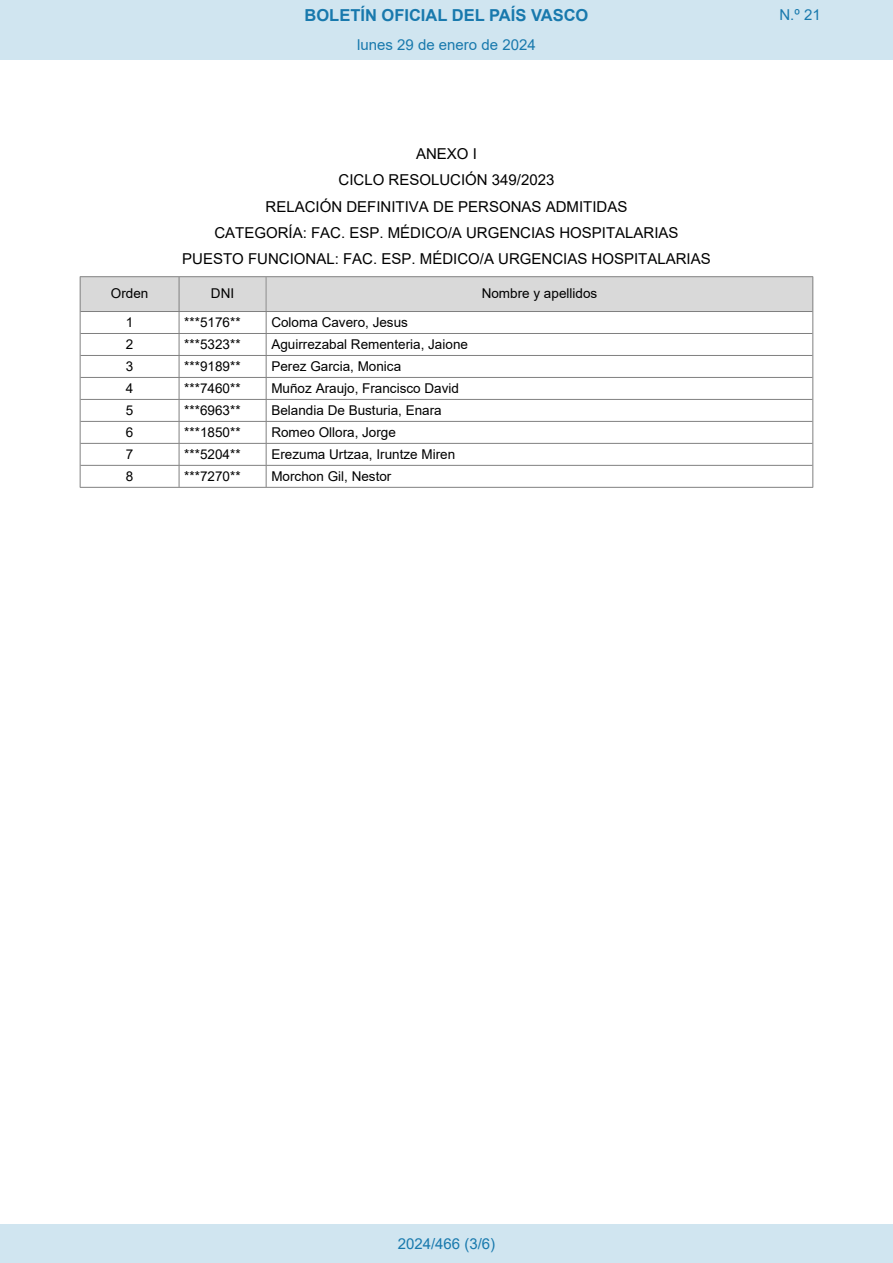
<style>
.page{position:relative;width:893px;height:1263px;background:#fff}
.page>*{position:absolute;margin:0;border:0;box-sizing:border-box;transform-origin:0 0}
.t1{font:700 16.5px "Arial";color:#1879ad}
.t2{font:15px/26.2px "Arial";color:#000;text-align:center}
.Paginacion_Centro{font:15px "Arial";color:#1879ad}
.t3{font:13.5px "Arial";color:#000}
</style>
<div class="page">
<div style="left:81px;top:277px;width:98px;height:34px;background:#d9d9d9"></div>
<div style="left:179px;top:277px;width:87px;height:34px;background:#d9d9d9"></div>
<div style="left:267px;top:277px;width:545px;height:34px;background:#d9d9d9"></div>
<hr style="left:80px;top:277px;width:1px;height:210px;background:#808080">
<hr style="left:179px;top:277px;width:1px;height:34px;background:#808080">
<svg style="left:179px;top:312px;width:1px;height:175px"></svg>
<hr style="left:266px;top:277px;width:1px;height:34px;background:#808080">
<svg style="left:266px;top:312px;width:1px;height:175px"></svg>
<hr style="left:812px;top:277px;width:1px;height:210px;background:#808080">
<hr style="left:80px;top:276px;width:733px;height:1px;background:#808080">
<hr style="left:81px;top:311px;width:731px;height:1px;background:#808080">
<hr style="left:81px;top:333px;width:731px;height:1px;background:#808080">
<hr style="left:81px;top:355px;width:731px;height:1px;background:#808080">
<hr style="left:81px;top:377px;width:731px;height:1px;background:#808080">
<hr style="left:81px;top:399px;width:731px;height:1px;background:#808080">
<hr style="left:81px;top:421px;width:731px;height:1px;background:#808080">
<hr style="left:81px;top:443px;width:731px;height:1px;background:#808080">
<hr style="left:81px;top:465px;width:731px;height:1px;background:#808080">
<hr style="left:80px;top:487px;width:733px;height:1px;background:#808080">
<div style="left:0;top:0;width:893px;height:60px;background:#d0e5f0"></div>
<div style="left:0;top:1225px;width:893px;height:38px;background:#d0e5f0"></div>
<p class="t1" style="left:305px;top:3px;width:285px">BOLETÍN OFICIAL DEL PAÍS VASCO</p>
<p class="Paginacion_Centro" style="left:779px;top:5px;width:43px">N.º 21</p>
<p class="Paginacion_Centro" style="left:357px;top:35px;width:180px">lunes 29 de enero de 2024</p>
<p class="t2" style="left:182px;top:141px;width:530px">ANEXO I<br>CICLO RESOLUCIÓN 349/2023<br>RELACIÓN DEFINITIVA DE PERSONAS ADMITIDAS<br>CATEGORÍA: FAC. ESP. MÉDICO/A URGENCIAS HOSPITALARIAS PUESTO FUNCIONAL: FAC. ESP. MÉDICO/A URGENCIAS HOSPITALARIAS</p>
<p class="t3" style="left:111px;top:284px;width:39px">Orden</p>
<p class="t3" style="left:211px;top:284px;width:25px">DNI</p>
<p class="t3" style="left:482px;top:284px;width:117px">Nombre y apellidos</p>
<p class="t3" style="left:126px;top:313px;width:9px">1</p>
<p class="t3" style="left:184px;top:313px;width:58px">***5176**</p>
<p class="t3" style="left:271px;top:313px;width:138px">Coloma Cavero, Jesus</p>
<p class="t3" style="left:126px;top:335px;width:9px">2</p>
<p class="t3" style="left:184px;top:335px;width:58px">***5323**</p>
<p class="t3" style="left:271px;top:335px;width:198px">Aguirrezabal Rementeria, Jaione</p>
<p class="t3" style="left:126px;top:357px;width:9px">3</p>
<p class="t3" style="left:184px;top:357px;width:58px">***9189**</p>
<p class="t3" style="left:271px;top:357px;width:131px">Perez Garcia, Monica</p>
<p class="t3" style="left:126px;top:379px;width:9px">4</p>
<p class="t3" style="left:184px;top:379px;width:58px">***7460**</p>
<p class="t3" style="left:271px;top:379px;width:189px">Muñoz Araujo, Francisco David</p>
<p class="t3" style="left:126px;top:401px;width:9px">5</p>
<p class="t3" style="left:184px;top:401px;width:58px">***6963**</p>
<p class="t3" style="left:271px;top:401px;width:172px">Belandia De Busturia, Enara</p>
<p class="t3" style="left:126px;top:423px;width:9px">6</p>
<p class="t3" style="left:184px;top:423px;width:58px">***1850**</p>
<p class="t3" style="left:271px;top:423px;width:126px">Romeo Ollora, Jorge</p>
<p class="t3" style="left:126px;top:445px;width:9px">7</p>
<p class="t3" style="left:184px;top:445px;width:58px">***5204**</p>
<p class="t3" style="left:271px;top:445px;width:185px">Erezuma Urtzaa, Iruntze Miren</p>
<p class="t3" style="left:126px;top:467px;width:9px">8</p>
<p class="t3" style="left:184px;top:467px;width:58px">***7270**</p>
<p class="t3" style="left:271px;top:467px;width:122px">Morchon Gil, Nestor</p>
<p class="Paginacion_Centro" style="left:398px;top:1234px;width:99px">2024/466 (3/6)</p>
</div>
